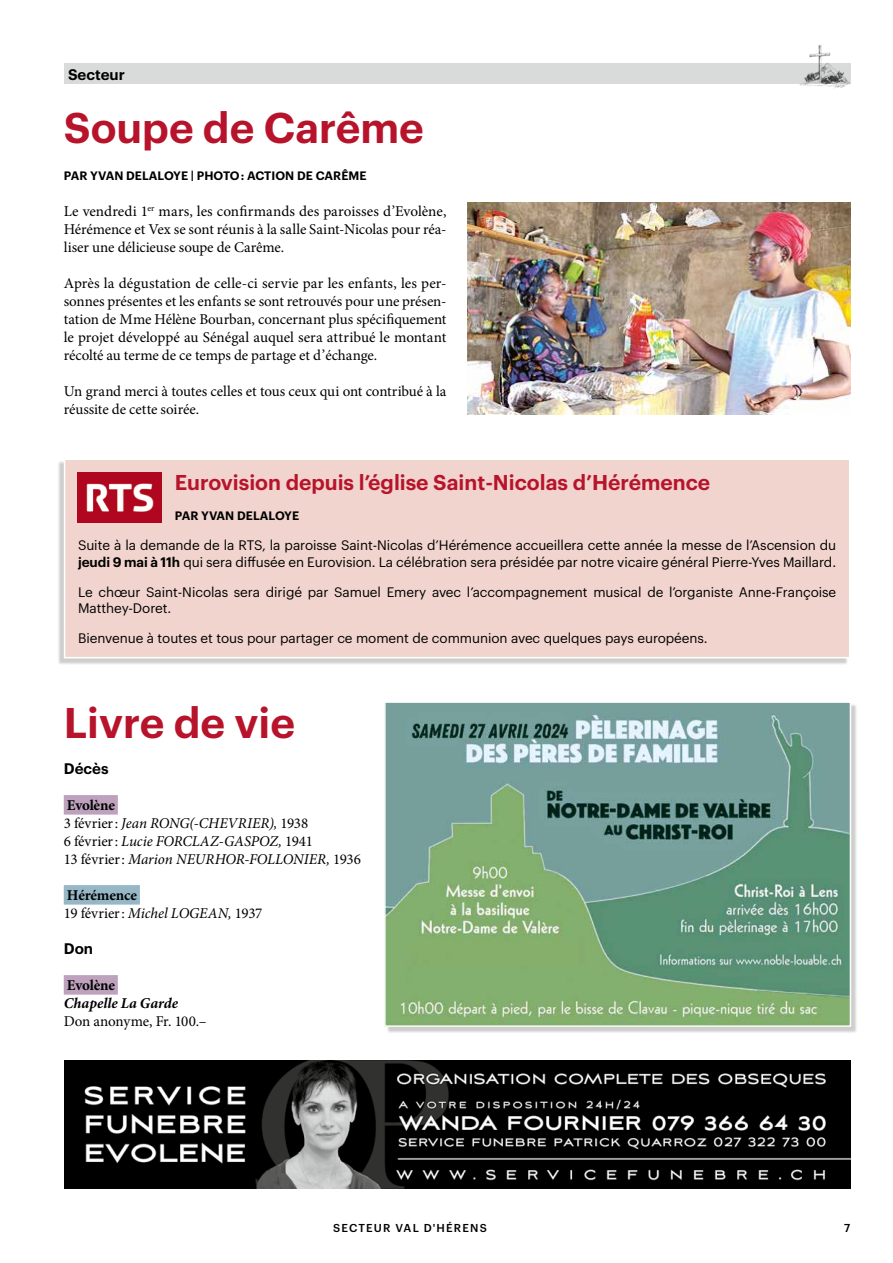
<style>
.page{position:relative;width:893px;height:1263px;background:#fff}
.page>*{position:absolute;margin:0;border:0;box-sizing:border-box;transform-origin:0 0}
.t1{font:600 42px "Graphik";color:#b7142c}
.t2{font:600 21px "Graphik";color:#b7142c}
.t3{font:15px/18px "Minion Pro";letter-spacing:-.01em;color:#000}
.t4{font:italic 15px/18px "Minion Pro";letter-spacing:-.01em;color:#000}
.t5{font:600 15px "Graphik";color:#000}
.t6{font:italic 700 15px "Minion Pro";color:#000}
.t7{font:700 15px "Minion Pro";letter-spacing:-.015em;color:#000}
.t8{font:13.5px/16.5px "Graphik";letter-spacing:-.005em;color:#000}
.t9{font:600 12px "Graphik";letter-spacing:.005em;color:#000}
.t10{font:500 11.25px "Graphik";letter-spacing:.105em;color:#000}
.s1{font-weight:600}
.s2{font-weight:700;font-style:normal}
.s3{font-style:normal}
.s4{font-weight:700}
.s5{font-style:italic}
</style>
<div class="page">
<div style="left:64px;top:64px;width:786px;height:20px;background:#d9dada"></div>
<img style="left:796px;top:45px;width:55px;height:44px">
<div style="left:64px;top:795px;width:54px;height:20px;background:#bda1bd"></div>
<div style="left:64px;top:885px;width:76px;height:20px;background:#96b7c6"></div>
<div style="left:64px;top:975px;width:54px;height:20px;background:#bda1bd"></div>
<img style="left:64px;top:1061px;width:786px;height:127px">
<div style="left:386px;top:703px;width:472px;height:330px;background:#000;opacity:.2"></div>
<img style="left:387px;top:704px;width:461px;height:320px">
<div style="left:384px;top:701px;width:467px;height:326px;border:2px solid #fff"></div>
<img style="left:468px;top:202px;width:382px;height:212px">
<div style="left:57px;top:460px;width:791px;height:205px;background:#000;opacity:.2"></div>
<div style="left:65px;top:459px;width:785px;height:199px;background:#f0d4cd"></div>
<div style="left:64px;top:459px;width:786px;height:199px;border:2px solid #fff"></div>
<img style="left:78px;top:472px;width:84px;height:51px">
<p class="t5" style="left:68px;top:63px;width:58px">Secteur</p>
<h1 class="t1" style="left:64px;top:95px;width:362px">Soupe de Carême</h1>
<p class="t9" style="left:64px;top:166px;width:304px">PAR YVAN DELALOYE | PHOTO : ACTION DE CARÊME</p>
<p class="t3" style="left:64px;top:202px;width:384px;text-align:justify">Le vendredi 1<sup>er</sup> mars, les confirmands des paroisses d’Evolène, Hérémence et Vex se sont réunis à la salle Saint-Nicolas pour réa&shy;liser une délicieuse soupe de Carême.</p>
<p class="t3" style="left:64px;top:274px;width:384px;text-align:justify">Après la dégustation de celle-ci servie par les enfants, les per&shy;sonnes présentes et les enfants se sont retrouvés pour une présen&shy;tation de Mme Hélène Bourban, concernant plus spécifiquement le projet développé au Sénégal auquel sera attribué le montant récolté au terme de ce temps de partage et d’échange.</p>
<p class="t3" style="left:64px;top:382px;width:384px">Un grand merci à toutes celles et tous ceux qui ont contribué à la réussite de cette soirée.</p>
<h2 class="t2" style="left:175px;top:466px;width:537px">Eurovision depuis l’église Saint-Nicolas d’Hérémence</h2>
<p class="t9" style="left:175px;top:506px;width:126px">PAR YVAN DELALOYE</p>
<p class="t8" style="left:78px;top:536px;width:760px">Suite à la demande de la RTS, la paroisse Saint-Nicolas d’Hérémence accueillera cette année la messe de l’Ascension du <span class="s1">jeudi 9 mai à 11h</span> qui sera diffusée en Eurovision. La célébration sera présidée par notre vicaire général Pierre-Yves Maillard.</p>
<p class="t8" style="left:78px;top:582px;width:760px">Le chœur Saint-Nicolas sera dirigé par Samuel Emery avec l’accompagnement musical de l’organiste Anne-Françoise<br>Matthey-Doret.</p>
<p class="t8" style="left:78px;top:629px;width:631px">Bienvenue à toutes et tous pour partager ce moment de communion avec quelques pays européens.</p>
<h1 class="t1" style="left:64px;top:691px;width:233px">Livre de vie</h1>
<p class="t5" style="left:64px;top:757px;width:46px">Décès</p>
<p class="t4" style="left:64px;top:796px;width:299px"><span class="s2">Evolène<br></span><span class="s3">3 février:</span> Jean RONG(-CHEVRIER), <span class="s3">1938<br>6 février:</span> Lucie FORCLAZ-GASPOZ, <span class="s3">1941<br>13 février:</span> Marion NEURHOR-FOLLONIER, <span class="s3">1936</span></p>
<p class="t3" style="left:64px;top:886px;width:200px"><span class="s4">Hérémence<br></span>19 février: <span class="s5">Michel LOGEAN,</span> 1937</p>
<p class="t5" style="left:64px;top:937px;width:31px">Don</p>
<p class="t7" style="left:67px;top:975px;width:50px">Evolène</p>
<p class="t6" style="left:64px;top:993px;width:116px">Chapelle La Garde</p>
<p class="t3" style="left:64px;top:1012px;width:144px">Don anonyme, Fr. 100.–</p>
<p class="t10" style="left:333px;top:1219px;width:155px">SECTEUR VAL D'HÉRENS</p>
<p class="t10" style="left:844px;top:1219px;width:8px">7</p>
</div>
